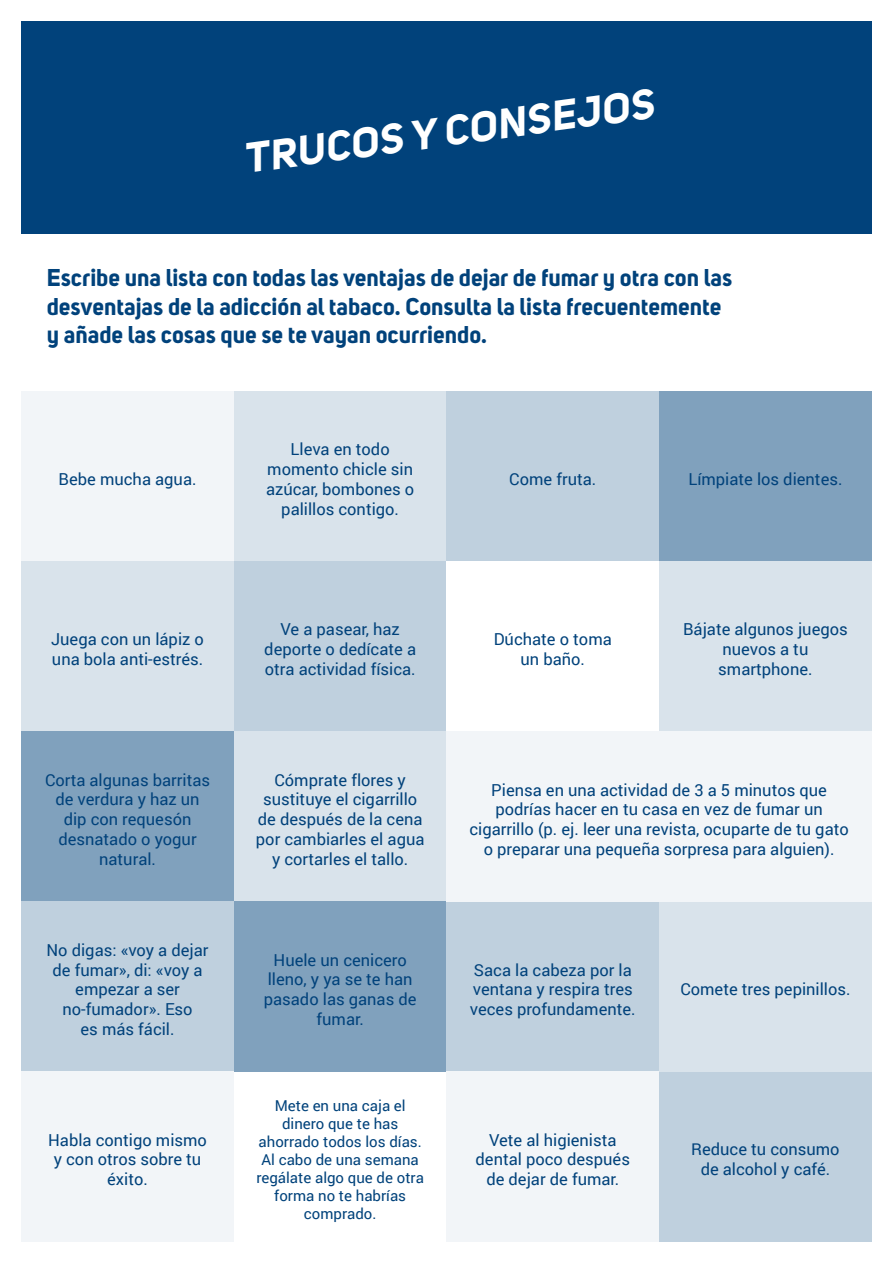
<style>
.page{position:relative;width:893px;height:1263px;background:#fff}
.page>*{position:absolute;margin:0;border:0;box-sizing:border-box;transform-origin:0 0}
.t1{font:700 41.55px "Uni Sans";color:#fff}
.t2{font:700 24px/28.5px "Uni Sans";color:#01427b}
.t3{font:16.5px/19.8px "Roboto";color:#01427b;text-align:center}
.t4{font:15px/18px "Roboto";color:#01427b;text-align:center}
</style>
<div class="page">
<div style="left:21px;top:21px;width:851px;height:213px;background:#01427b"></div>
<div style="left:21px;top:391px;width:213px;height:170px;background:#f2f5f8"></div>
<div style="left:234px;top:391px;width:212px;height:170px;background:#d9e3eb"></div>
<div style="left:446px;top:391px;width:213px;height:170px;background:#bfd0de"></div>
<div style="left:659px;top:391px;width:213px;height:170px;background:#80a1bd"></div>
<div style="left:21px;top:561px;width:213px;height:171px;background:#d9e3eb"></div>
<div style="left:234px;top:561px;width:212px;height:171px;background:#bfd0de"></div>
<div style="left:659px;top:561px;width:213px;height:171px;background:#d9e3eb"></div>
<div style="left:21px;top:732px;width:213px;height:170px;background:#80a1bd"></div>
<div style="left:234px;top:732px;width:212px;height:170px;background:#d9e3eb"></div>
<div style="left:659px;top:1072px;width:213px;height:170px;background:#bfd0de"></div>
<div style="left:21px;top:902px;width:213px;height:170px;background:#bfd0de"></div>
<div style="left:234px;top:902px;width:212px;height:170px;background:#80a1bd"></div>
<div style="left:446px;top:902px;width:213px;height:170px;background:#bfd0de"></div>
<div style="left:659px;top:902px;width:213px;height:170px;background:#d9e3eb"></div>
<div style="left:21px;top:1072px;width:213px;height:170px;background:#f2f5f8"></div>
<div style="left:446px;top:1072px;width:213px;height:170px;background:#f2f5f8"></div>
<div style="left:446px;top:732px;width:426px;height:170px;background:#f2f5f8"></div>
<h1 class="t1" style="left:240px;top:134px;width:414px;rotate:-8deg">TRUCOS Y CONSEJOS</h1>
<h2 class="t2" style="left:47px;top:263px;width:687px">Escribe una lista con todas las ventajas de dejar de fumar y otra con las desventajas de la adicción al tabaco. Consulta la lista frecuentemente y añade las cosas que se te vayan ocurriendo.</h2>
<p class="t3" style="left:59px;top:469px;width:139px">Bebe mucha agua.</p>
<p class="t3" style="left:266px;top:439px;width:150px">Lleva en todo momento chicle sin azúcar, bombones o palillos contigo.</p>
<p class="t3" style="left:509px;top:469px;width:89px">Come fruta.</p>
<p class="t3" style="left:688px;top:469px;width:156px">Límpiate los dientes.</p>
<p class="t3" style="left:51px;top:629px;width:154px;text-align:left">Juega con un lápiz o una bola anti-estrés.</p>
<p class="t3" style="left:264px;top:619px;width:153px">Ve a pasear, haz deporte o dedícate a otra actividad física.</p>
<p class="t3" style="left:494px;top:629px;width:120px">Dúchate o toma un baño.</p>
<p class="t3" style="left:683px;top:619px;width:166px">Bájate algunos juegos nuevos a tu smartphone.</p>
<p class="t3" style="left:45px;top:769px;width:167px">Corta algunas barritas de verdura y haz un dip con requesón desnatado o yogur natural.</p>
<p class="t3" style="left:256px;top:769px;width:170px">Cómprate flores y sustituye el cigarrillo de después de la cena por cambiarles el agua y cortarles el tallo.</p>
<p class="t3" style="left:469px;top:779px;width:381px">Piensa en una actividad de 3 a 5 minutos que podrías hacer en tu casa en vez de fumar un cigarrillo (p. ej. leer una revista, ocuparte de tu gato o preparar una pequeña sorpresa para alguien).</p>
<p class="t3" style="left:47px;top:939px;width:164px">No digas: «voy a dejar de fumar», di: «voy a empezar a ser no-fumador». Eso<br>es más fácil.</p>
<p class="t3" style="left:264px;top:949px;width:154px">Huele un cenicero lleno, y ya se te han pasado las ganas de fumar.</p>
<p class="t3" style="left:470px;top:959px;width:167px;text-align:left">Saca la cabeza por la ventana y respira tres veces profundamente.</p>
<p class="t3" style="left:48px;top:1129px;width:160px">Habla contigo mismo y con otros sobre tu éxito.</p>
<p class="t4" style="left:256px;top:1096px;width:169px">Mete en una caja el dinero que te has ahorrado todos los días.<br>Al cabo de una semana regálate algo que de otra forma no te habrías comprado.</p>
<p class="t3" style="left:476px;top:1129px;width:156px">Vete al higienista dental poco después de dejar de fumar.</p>
<p class="t3" style="left:680px;top:979px;width:172px">Comete tres pepinillos.</p>
<p class="t3" style="left:691px;top:1139px;width:150px">Reduce tu consumo de alcohol y café.</p>
</div>
